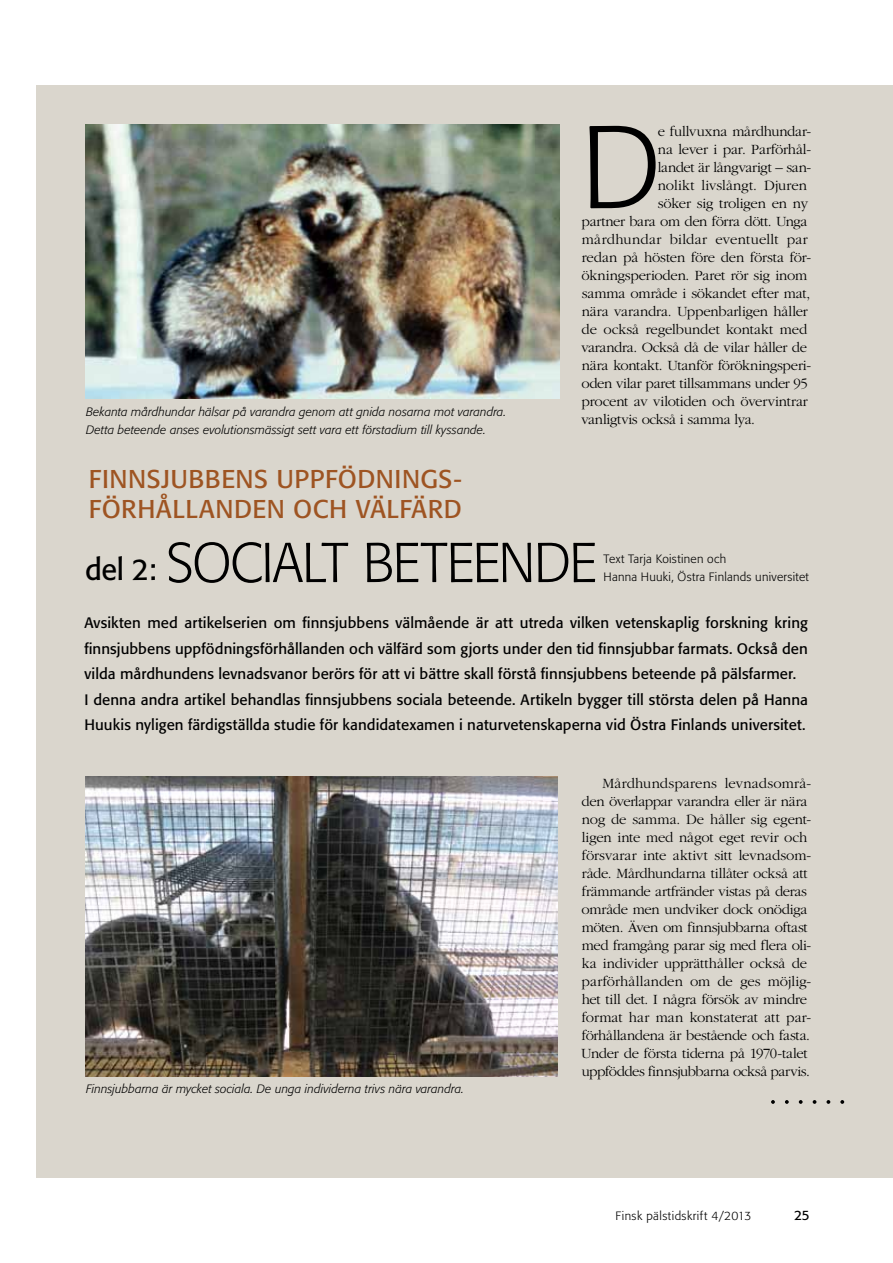
<style>
.page{position:relative;width:893px;height:1263px;background:#fff}
.page>*{position:absolute;margin:0;border:0;box-sizing:border-box;transform-origin:0 0}
.t1{font:300 116.25px "Formata";color:#000}
.t2{font:300 55.5px "Formata";color:#000;scale:.96 1}
.t3{font:30px "Formata";color:#000;scale:.96 1}
.t4{font:25.5px "Formata";color:#9e5422}
.t5{font:15px/25.5px "Formata";letter-spacing:.005em;color:#000}
.t6{font:300 14.7px/18px "Garamond";letter-spacing:-.015em;color:#000}
.t7{font:300 14.7px "Garamond";letter-spacing:.015em;color:#000}
.t8{font:300 14.7px "Garamond";letter-spacing:.005em;color:#000}
.t9{font:13.5px "Formata";color:#000}
.t10{font:italic 300 12px/18px "Formata";letter-spacing:.01em;color:#000}
.t11{font:300 12px/18px "Formata";letter-spacing:.025em;color:#000}
</style>
<div class="page">
<div style="left:37px;top:85px;width:856px;height:1093px;background:#dad6cd"></div>
<img style="left:85px;top:124px;width:475px;height:275px">
<img style="left:85px;top:777px;width:472px;height:299px">
<svg style="left:771px;top:1100px;width:4px;height:4px"></svg>
<svg style="left:785px;top:1100px;width:4px;height:4px"></svg>
<svg style="left:799px;top:1100px;width:4px;height:4px"></svg>
<svg style="left:813px;top:1100px;width:3px;height:4px"></svg>
<svg style="left:826px;top:1100px;width:4px;height:4px"></svg>
<svg style="left:840px;top:1100px;width:4px;height:4px"></svg>
<p class="t10" style="left:86px;top:403px;width:422px">Bekanta mårdhundar hälsar på varandra genom att gnida nosarna mot varandra.<br>Detta beteende anses evolutionsmässigt sett vara ett förstadium till kyssande.</p>
<h3 class="t4" style="left:89px;top:463px;width:29px">Finnsjubbens</h3>
<h3 class="t4" style="left:276px;top:463px;width:17px">uppfödnings</h3>
<h3 class="t4" style="left:454px;top:463px;width:10px">-</h3>
<h3 class="t4" style="left:89px;top:493px;width:18px">förhållanden</h3>
<h3 class="t4" style="left:293px;top:493px;width:18px">och</h3>
<h3 class="t4" style="left:356px;top:493px;width:16px">välfärd</h3>
<h1 class="t1" style="left:581px;top:99px;width:81px">D</h1>
<p class="t6" style="left:658px;top:123px;width:155px">e fullvuxna mårdhundar-</p>
<p class="t6" style="left:658px;top:141px;width:155px">na lever i par. Parförhål-</p>
<p class="t6" style="left:658px;top:159px;width:155px">landet är långvarigt – san-</p>
<p class="t8" style="left:658px;top:178px;width:151px">nolikt livslångt. Djuren</p>
<p class="t6" style="left:658px;top:195px;width:152px">söker sig troligen en ny</p>
<p class="t6" style="left:582px;top:213px;width:227px">partner bara om den förra dött. Unga</p>
<p class="t7" style="left:582px;top:232px;width:228px">mårdhundar bildar eventuellt par</p>
<p class="t6" style="left:582px;top:249px;width:231px">redan på hösten före den första för-</p>
<p class="t6" style="left:582px;top:267px;width:227px">ökningsperioden. Paret rör sig inom</p>
<p class="t6" style="left:582px;top:285px;width:230px">samma område i sökandet efter mat,</p>
<p class="t6" style="left:582px;top:303px;width:228px">nära varandra. Uppenbarligen håller</p>
<p class="t6" style="left:582px;top:321px;width:227px">de också regelbundet kontakt med</p>
<p class="t6" style="left:581px;top:339px;width:227px">varandra. Också då de vilar håller de</p>
<p class="t6" style="left:582px;top:357px;width:231px">nära kontakt. Utanför förökningsperi-</p>
<p class="t6" style="left:582px;top:375px;width:228px">oden vilar paret tillsammans under 95</p>
<p class="t6" style="left:582px;top:393px;width:228px">procent av vilotiden och övervintrar</p>
<p class="t6" style="left:581px;top:411px;width:175px">vanligtvis också i samma lya.</p>
<h3 class="t3" style="left:85px;top:551px;width:76px">del 2:</h3>
<h2 class="t2" style="left:166px;top:530px;width:234px">Socialt betee</h2>
<h2 class="t2" style="left:499px;top:530px;width:68px">nde</h2>
<p class="t11" style="left:604px;top:550px;width:207px">Text Tarja Koistinen och<br>Hanna Huuki, Östra Finlands universitet</p>
<p class="t5" style="left:84px;top:610px;width:725px">Avsikten med artikelserien om finnsjubbens välmående är att utreda vilken vetenskaplig forskning kring finnsjubbens uppfödningsförhållanden och välfärd som gjorts under den tid finnsjubbar farmats. Också den vilda mårdhundens levnadsvanor berörs för att vi bättre skall förstå finnsjubbens beteende på pälsfarmer.<br>I denna andra artikel behandlas finnsjubbens sociala beteende. Artikeln bygger till största delen på Hanna Huukis nyligen färdigställda studie för kandidatexamen i naturvetenskaperna vid Östra Finlands universitet.</p>
<p class="t10" style="left:86px;top:1079px;width:379px">Finnsjubbarna är mycket sociala. De unga individerna trivs nära varandra.</p>
<p class="t6" style="left:581px;top:774px;width:231px;text-indent:21px">Mårdhundsparens levnadsområ&shy;den överlappar varandra eller är nära nog de samma. De håller sig egent&shy;ligen inte med något eget revir och försvarar inte aktivt sitt levnadsom&shy;råde. Mårdhundarna tillåter också att främmande artfränder vistas på deras område men undviker dock onödiga möten. Även om finnsjubbarna oftast med framgång parar sig med flera oli&shy;ka individer upprätthåller också de parförhållanden om de ges möjlig&shy;het till det. I några försök av mindre format har man konstaterat att par&shy;förhållandena är bestående och fasta.<br>Under de första tiderna på 1970-talet uppföddes finnsjubbarna också parvis.</p>
<p class="t11" style="left:616px;top:1207px;width:137px">Finsk pälstidskrift 4/2013</p>
<p class="t9" style="left:794px;top:1207px;width:17px">25</p>
</div>
